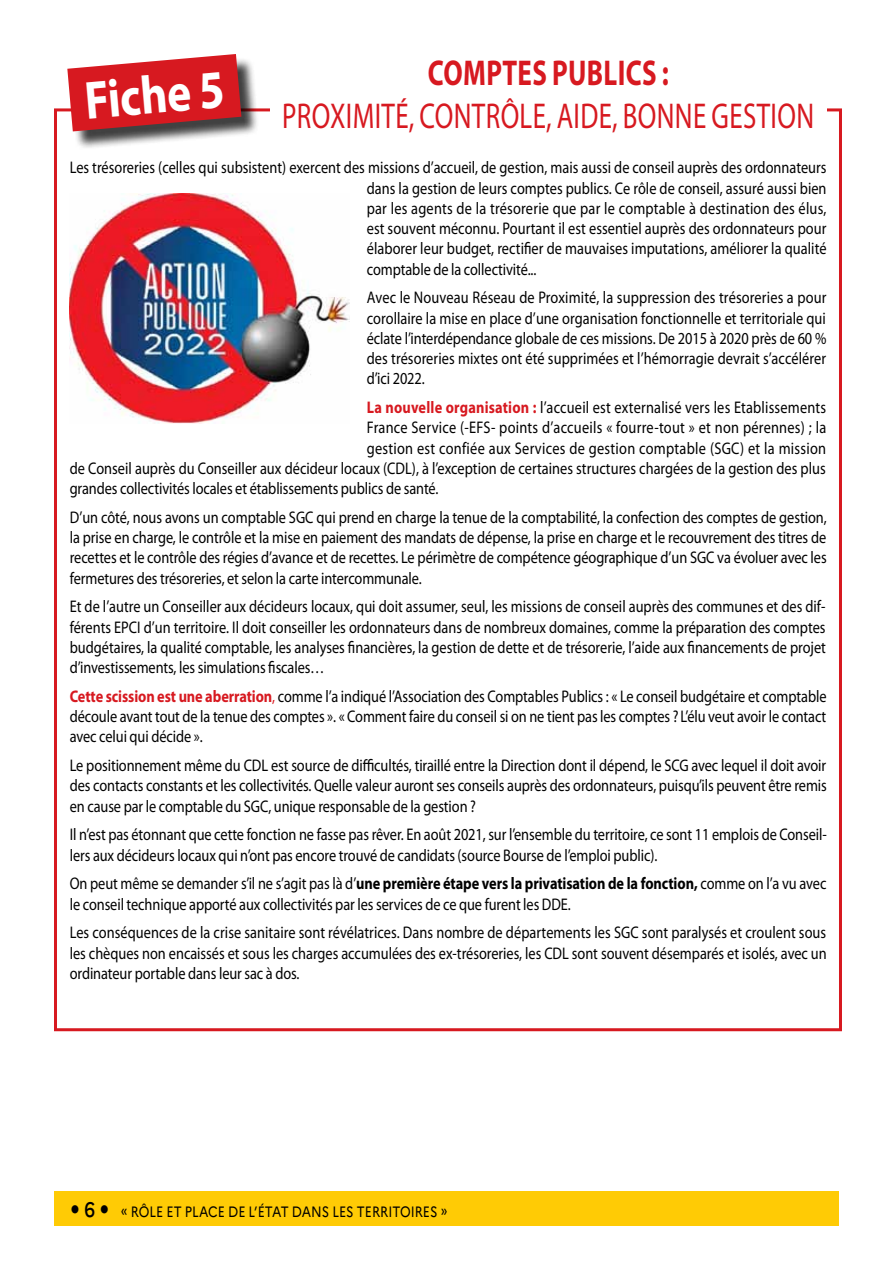
<style>
.page{position:relative;width:893px;height:1263px;background:#fff}
.page>*{position:absolute;margin:0;border:0;box-sizing:border-box;transform-origin:0 0}
.t1{font:700 54px "Myriad Pro";color:#fff;scale:.85 1}
.t2{font:36px "Myriad Pro";color:#d71920;scale:.75 1}
.t3{font:700 36px "Myriad Pro";letter-spacing:.015em;color:#d71920;scale:.75 1}
.t4{font:16.8px/20.2px "Myriad Pro";letter-spacing:-.005em;color:#000;text-align:justify;scale:.85 1}
.t5{font:16.8px "Myriad Pro";letter-spacing:.015em;color:#000;scale:.85 1}
.t6{font:16.8px "Myriad Pro";letter-spacing:.02em;color:#000;scale:.85 1}
.t7{font:15px "Marianne";color:#000;scale:.85 1}
.s1{font-weight:700;color:#d71920}
.s2{color:#d71920}
.s3{font-weight:700}
.s4{font-weight:500;font-size:21px}
</style>
<div class="page">
<div style="left:54px;top:1192px;width:785px;height:34px;background:#ffcb05"></div>
<div style="left:70px;top:57px;width:190px;height:93px;background:#000;opacity:.75"></div>
<svg style="left:67px;top:54px;width:174px;height:77px;background:#cf383d"></svg>
<img style="left:70px;top:193px;width:280px;height:230px">
<h1 class="t1" style="left:82px;top:66px;width:166px;rotate:-5deg">Fiche 5</h1>
<h2 class="t3" style="left:428px;top:49px;width:323px">comptes publics :</h2>
<h2 class="t2" style="left:282px;top:94px;width:102px">proximité</h2>
<h2 class="t2" style="left:409px;top:94px;width:37px">, contr</h2>
<h2 class="t2" style="left:501px;top:94px;width:186px">ôle, aide, bonne</h2>
<h2 class="t2" style="left:712px;top:94px;width:20px">gestion</h2>
<p class="t4" style="left:367px;top:157px;width:542px;text-indent:-297px">Les trésoreries (celles qui subsistent) exercent des missions d’accueil, de gestion, mais aussi de conseil auprès des ordonnateurs dans la gestion de leurs comptes publics. Ce rôle de conseil, assuré aussi bien par les agents de la trésorerie que par le comptable à destination des élus, est souvent méconnu. Pourtant il est essentiel auprès des ordonnateurs pour élaborer leur budget, rectifier de mauvaises imputations, améliorer la qualité comptable de la collectivité...</p>
<p class="t4" style="left:367px;top:287px;width:542px">Avec le Nouveau Réseau de Proximité, la suppression des trésoreries a pour corollaire la mise en place d’une organisation fonctionnelle et territoriale qui éclate l’interdépendance globale de ces missions. De 2015 à 2020 près de 60 % des trésoreries mixtes ont été supprimées et l’hémorragie devrait s’accélérer d’ici 2022.</p>
<p class="t5" style="left:367px;top:397px;width:542px"><span class="s1">La nouvelle organisation :</span> l’accueil est externalisé vers les Etablissements</p>
<p class="t5" style="left:367px;top:417px;width:542px">France Service (-EFS- points d’accueils « fourre-tout » et non pérennes) ; la</p>
<p class="t6" style="left:367px;top:438px;width:542px">gestion est confiée aux Services de gestion comptable (SGC) et la mission</p>
<p class="t4" style="left:70px;top:458px;width:891px">de Conseil auprès du Conseiller aux décideur locaux (CDL), à l’exception de certaines structures chargées de la gestion des plus</p>
<p class="t4" style="left:70px;top:478px;width:435px">grandes collectivités locales et établissements publics de santé.</p>
<p class="t4" style="left:70px;top:507px;width:892px">D’un côté, nous avons un comptable SGC qui prend en charge la tenue de la comptabilité, la confection des comptes de gestion, la prise en charge, le contrôle et la mise en paiement des mandats de dépense, la prise en charge et le recouvrement des titres de recettes et le contrôle des régies d’avance et de recettes. Le périmètre de compétence géographique d’un SGC va évoluer avec les fermetures des trésoreries, et selon la carte intercommunale.</p>
<p class="t4" style="left:70px;top:596px;width:891px">Et de l’autre un Conseiller aux décideurs locaux, qui doit assumer, seul, les missions de conseil auprès des communes et des dif&shy;férents EPCI d’un territoire. Il doit conseiller les ordonnateurs dans de nombreux domaines, comme la préparation des comptes budgétaires, la qualité comptable, les analyses financières, la gestion de dette et de trésorerie, l’aide aux financements de projet d’investissements, les simulations fiscales…</p>
<p class="t4" style="left:70px;top:686px;width:892px"><span class="s1">Cette scission est une aberration</span><span class="s2">,</span> comme l’a indiqué l’Association des Comptables Publics : « Le conseil budgétaire et comptable découle avant tout de la tenue des comptes ». « Comment faire du conseil si on ne tient pas les comptes ? L’élu veut avoir le contact avec celui qui décide ».</p>
<p class="t4" style="left:70px;top:755px;width:892px">Le positionnement même du CDL est source de difficultés, tiraillé entre la Direction dont il dépend, le SCG avec lequel il doit avoir des contacts constants et les collectivités. Quelle valeur auront ses conseils auprès des ordonnateurs, puisqu’ils peuvent être remis en cause par le comptable du SGC, unique responsable de la gestion ?</p>
<p class="t4" style="left:70px;top:824px;width:892px">Il n’est pas étonnant que cette fonction ne fasse pas rêver. En août 2021, sur l’ensemble du territoire, ce sont 11 emplois de Conseil&shy;lers aux décideurs locaux qui n’ont pas encore trouvé de candidats (source Bourse de l’emploi public).</p>
<p class="t4" style="left:70px;top:873px;width:892px">On peut même se demander s’il ne s’agit pas là d’<span class="s3">une première étape vers la privatisation de la fonction,</span> comme on l’a vu avec le conseil technique apporté aux collectivités par les services de ce que furent les DDE.</p>
<p class="t4" style="left:70px;top:922px;width:892px">Les conséquences de la crise sanitaire sont révélatrices. Dans nombre de départements les SGC sont paralysés et croulent sous les chèques non encaissés et sous les charges accumulées des ex-trésoreries, les CDL sont souvent désemparés et isolés, avec un ordinateur portable dans leur sac à dos.</p>
<p class="t7" style="left:84px;top:1202px;width:429px"><span class="s4">6</span> « RÔLE ET PLACE DE L’ÉTAT DANS LES TERRITOIRES »</p>
</div>
